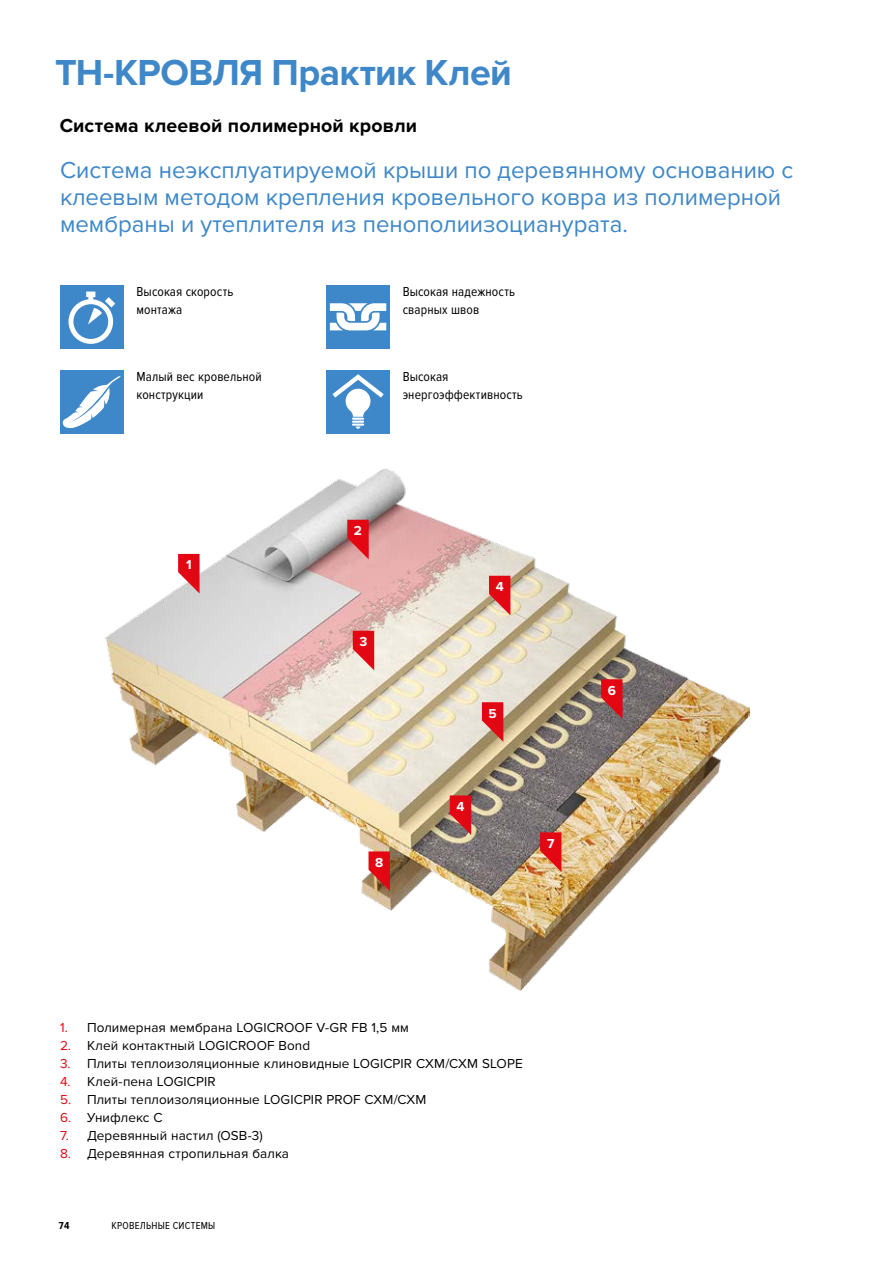
<style>
.page{position:relative;width:893px;height:1263px;background:#fff}
.page>*{position:absolute;margin:0;border:0;box-sizing:border-box;transform-origin:0 0}
.t1{font:700 37.5px "Proxima Nova";letter-spacing:-.015em;color:#3e87c8}
.t2{font:24px/27px "Proxima Nova";color:#3e87c8}
.t3{font:700 19.5px "Proxima Nova";letter-spacing:.01em;color:#000}
.t4{font:13.5px "Proxima Nova";letter-spacing:.005em;color:#000}
.t5{font:13.5px/18px "Proxima Nova Cond";letter-spacing:.01em;color:#000}
.t6{font:700 13.5px "Proxima Nova";color:#fff}
.t7{font:10.5px "Proxima Nova Cond";letter-spacing:.025em;color:#000}
.t8{font:700 10.5px "Proxima Nova Cond";color:#000}
.s1{color:#e30613}
</style>
<div class="page">
<img style="left:105px;top:469px;width:644px;height:521px">
<svg style="left:178px;top:554px;width:22px;height:39px"></svg>
<svg style="left:347px;top:520px;width:22px;height:39px"></svg>
<svg style="left:353px;top:631px;width:21px;height:39px"></svg>
<svg style="left:369px;top:851px;width:21px;height:40px"></svg>
<svg style="left:540px;top:832px;width:21px;height:40px"></svg>
<svg style="left:489px;top:576px;width:21px;height:39px"></svg>
<svg style="left:450px;top:795px;width:21px;height:40px"></svg>
<svg style="left:482px;top:702px;width:21px;height:40px"></svg>
<svg style="left:601px;top:679px;width:21px;height:40px"></svg>
<div style="left:60px;top:285px;width:64px;height:64px;background:#3e87c8"></div>
<svg style="left:68px;top:292px;width:47px;height:52px"></svg>
<div style="left:60px;top:370px;width:64px;height:64px;background:#3e87c8"></div>
<svg style="left:62px;top:376px;width:59px;height:52px"></svg>
<div style="left:326px;top:285px;width:64px;height:64px;background:#3e87c8"></div>
<svg style="left:330px;top:303px;width:56px;height:27px"></svg>
<div style="left:326px;top:370px;width:64px;height:64px;background:#3e87c8"></div>
<svg style="left:332px;top:374px;width:52px;height:55px"></svg>
<h1 class="t1" style="left:55px;top:51px;width:458px">ТН-КРОВЛЯ Практик Клей</h1>
<h3 class="t3" style="left:60px;top:114px;width:359px">Система клеевой полимерной кровли</h3>
<h2 class="t2" style="left:60px;top:157px;width:735px">Система неэксплуатируемой крыши по деревянному основанию с клеевым методом крепления кровельного ковра из полимерной мембраны и утеплителя из пенополиизоцианурата.</h2>
<p class="t5" style="left:137px;top:282px;width:98px">Высокая скорость монтажа</p>
<p class="t5" style="left:137px;top:367px;width:127px">Малый вес кровельной конструкции</p>
<p class="t6" style="left:186px;top:557px;width:7px">1</p>
<p class="t5" style="left:403px;top:282px;width:114px">Высокая надежность сварных швов</p>
<p class="t5" style="left:403px;top:367px;width:122px">Высокая энергоэффективность</p>
<p class="t6" style="left:354px;top:523px;width:10px">2</p>
<p class="t6" style="left:359px;top:634px;width:9px">3</p>
<p class="t6" style="left:375px;top:854px;width:10px">8</p>
<p class="t6" style="left:496px;top:579px;width:10px">4</p>
<p class="t6" style="left:488px;top:705px;width:10px">5</p>
<p class="t6" style="left:456px;top:798px;width:10px">4</p>
<p class="t6" style="left:547px;top:835px;width:9px">7</p>
<p class="t6" style="left:608px;top:682px;width:10px">6</p>
<p class="t4" style="left:60px;top:1020px;width:350px"><span class="s1">1.</span> Полимерная мембрана LOGICROOF V-GR FB 1,5 мм</p>
<p class="t4" style="left:60px;top:1038px;width:252px"><span class="s1">2.</span> Клей контактный LOGICROOF Bond</p>
<p class="t4" style="left:60px;top:1056px;width:464px"><span class="s1">3.</span> Плиты теплоизоляционные клиновидные LOGICPIR СХМ/СХМ SLOPE</p>
<p class="t4" style="left:60px;top:1074px;width:157px"><span class="s1">4.</span> Клей-пена LOGICPIR</p>
<p class="t4" style="left:60px;top:1092px;width:368px"><span class="s1">5.</span> Плиты теплоизоляционные LOGICPIR PROF СХМ/СХМ</p>
<p class="t4" style="left:60px;top:1110px;width:104px"><span class="s1">6.</span> Унифлекс С</p>
<p class="t4" style="left:60px;top:1128px;width:204px"><span class="s1">7.</span> Деревянный настил (ОSB-3)</p>
<p class="t4" style="left:60px;top:1146px;width:230px"><span class="s1">8.</span> Деревянная стропильная балка</p>
<p class="t8" style="left:59px;top:1219px;width:12px">74</p>
<p class="t7" style="left:111px;top:1220px;width:105px">КРОВЕЛЬНЫЕ СИСТЕМЫ</p>
</div>
